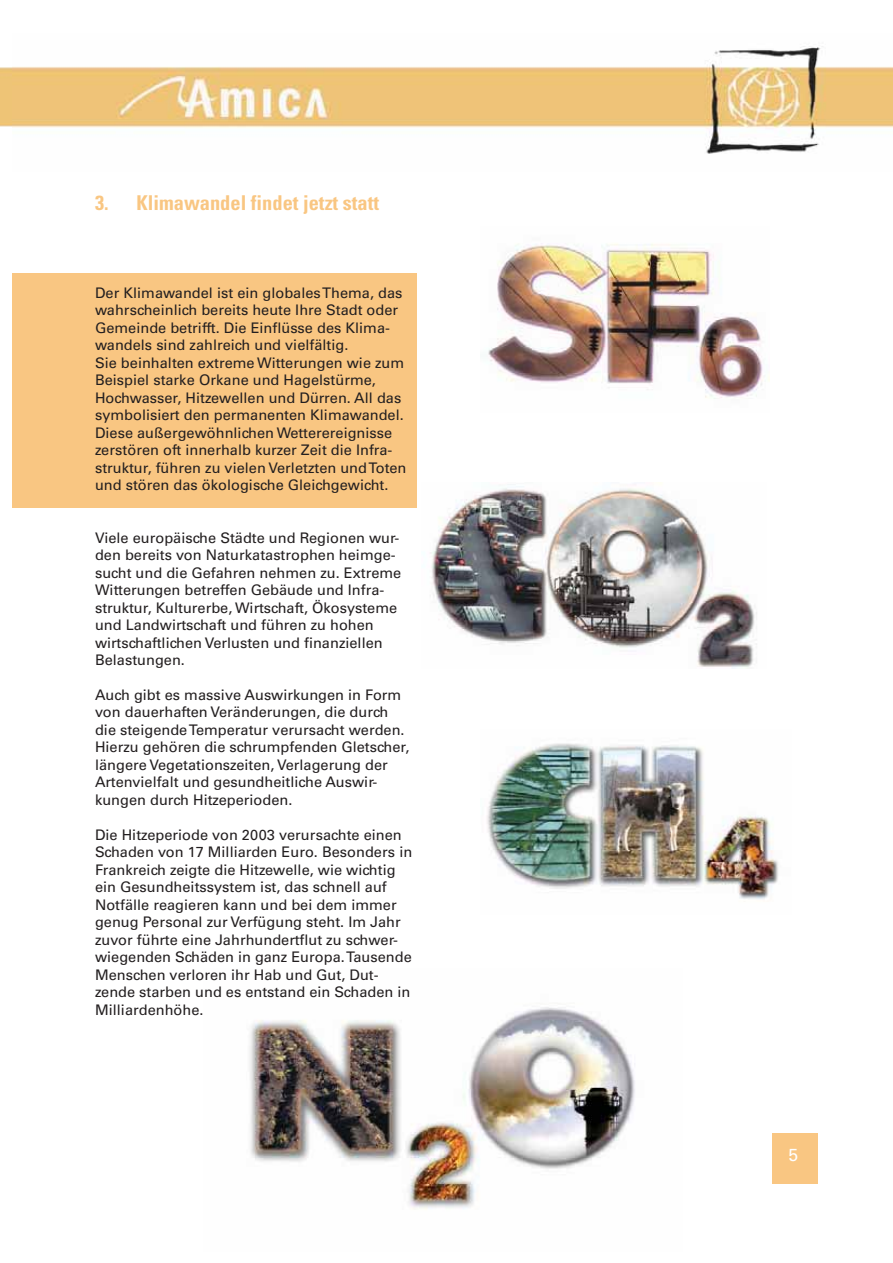
<style>
.page{position:relative;width:893px;height:1263px;background:#fff}
.page>*{position:absolute;margin:0;border:0;box-sizing:border-box;transform-origin:0 0}
.t1{font:700 condensed 20.4px "Univers";color:#f9c682}
.t2{font:17.55px "Univers 55 Roman";color:#fff}
.t3{font:14.55px/17.5px "Univers 55 Roman";color:#231f20}
</style>
<div class="page">
<img style="left:0;top:46px;width:893px;height:108px">
<div style="left:772px;top:1133px;width:45px;height:51px;background:#f9c682"></div>
<div style="left:12px;top:273px;width:405px;height:235px;background:#f9c682"></div>
<img style="left:430px;top:483px;width:327px;height:185px">
<img style="left:487px;top:743px;width:292px;height:156px">
<img style="left:488px;top:243px;width:281px;height:156px">
<img style="left:249px;top:1007px;width:386px;height:203px">
<h1 class="t1" style="left:95px;top:195px;width:285px">3. Klimawandel findet jetzt statt</h1>
<p class="t3" style="left:95px;top:285px;width:313px">Der Klimawandel ist ein globales Thema, das wahrscheinlich bereits heute Ihre Stadt oder Gemeinde betrifft. Die Einflüsse des Klima&shy;wandels sind zahlreich und vielfältig.<br>Sie beinhalten extreme Witterungen wie zum Beispiel starke Orkane und Hagelstürme, Hochwasser, Hitzewellen und Dürren. All das symbolisiert den permanenten Klimawandel.<br>Diese außergewöhnlichen Wetterereignisse zerstören oft innerhalb kurzer Zeit die Infra&shy;struktur, führen zu vielen Verletzten und Toten und stören das ökologische Gleichgewicht.</p>
<p class="t3" style="left:95px;top:530px;width:308px">Viele europäische Städte und Regionen wur&shy;den bereits von Naturkatastrophen heimge&shy;sucht und die Gefahren nehmen zu. Extreme Witterungen betreffen Gebäude und Infra&shy;struktur, Kulturerbe, Wirtschaft, Ökosysteme und Landwirtschaft und führen zu hohen wirtschaftlichen Verlusten und finanziellen Belastungen.</p>
<p class="t3" style="left:95px;top:687px;width:316px">Auch gibt es massive Auswirkungen in Form von dauerhaften Veränderungen, die durch die steigende Temperatur verursacht werden.<br>Hierzu gehören die schrumpfenden Gletscher, längere Vegetationszeiten, Verlagerung der Artenvielfalt und gesundheitliche Auswir&shy;kungen durch Hitzeperioden.</p>
<p class="t3" style="left:95px;top:827px;width:319px">Die Hitzeperiode von 2003 verursachte einen Schaden von 17 Milliarden Euro. Besonders in Frankreich zeigte die Hitzewelle, wie wichtig ein Gesundheitssystem ist, das schnell auf Notfälle reagieren kann und bei dem immer genug Personal zur Verfügung steht. Im Jahr zuvor führte eine Jahrhundertflut zu schwer&shy;wiegenden Schäden in ganz Europa. Tausende Menschen verloren ihr Hab und Gut, Dut&shy;zende starben und es entstand ein Schaden in Milliardenhöhe.</p>
<p class="t2" style="left:788px;top:1148px;width:11px">5</p>
</div>
